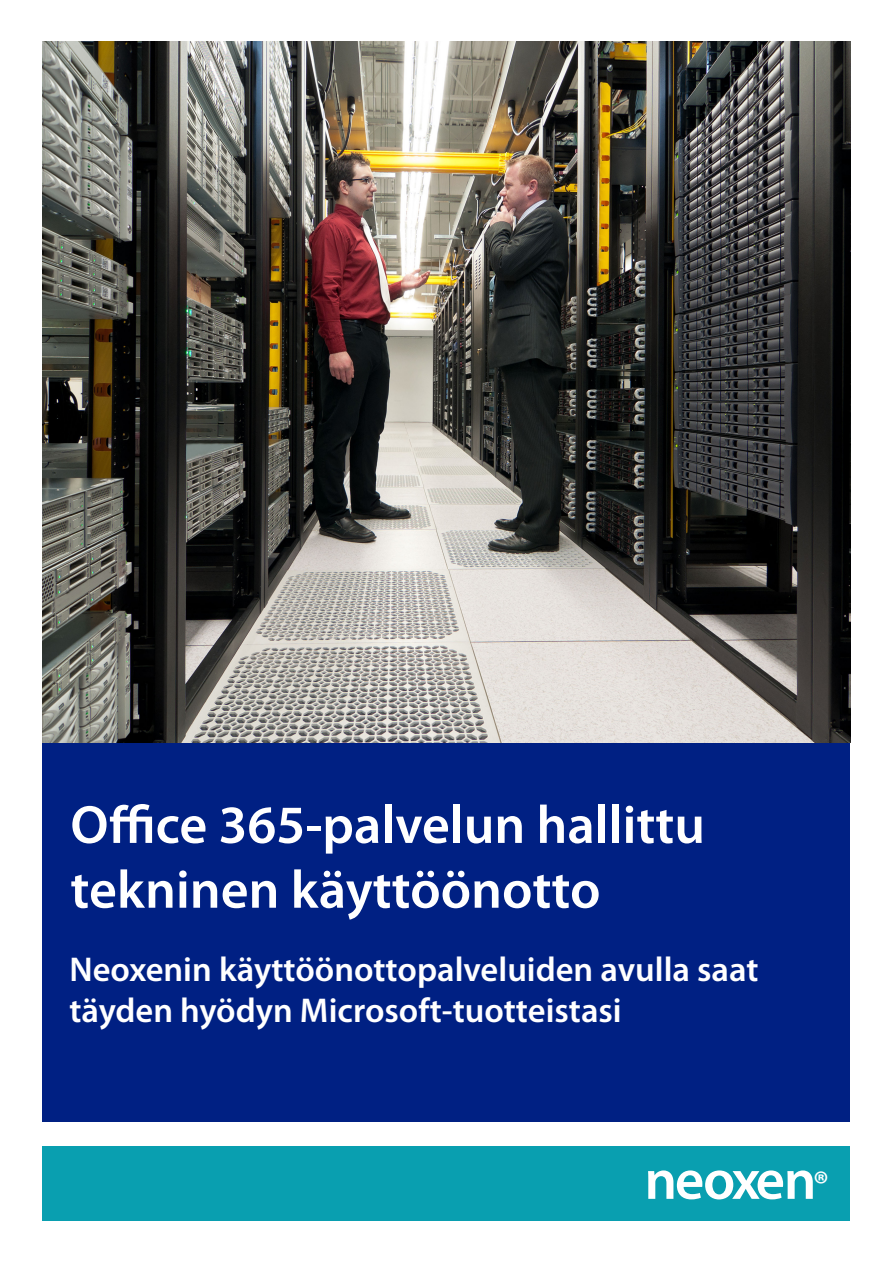
<style>
.page{position:relative;width:893px;height:1263px;background:#fff}
.page>*{position:absolute;margin:0;border:0;box-sizing:border-box;transform-origin:0 0}
.t1{font:600 57px "Myriad Pro";letter-spacing:-.04em;color:#fff}
.t2{font:600 54px/64.8px "Myriad Pro";color:#fff}
.t3{font:600 34.5px/41.4px "Myriad Pro";color:#fff}
.s1{font-size:36px}
</style>
<div class="page">
<div style="left:43px;top:1146px;width:807px;height:74px;background:#099fb0"></div>
<div style="left:43px;top:43px;width:807px;height:1079px;background:#002083"></div>
<img style="left:43px;top:41px;width:807px;height:702px">
<p class="t2" style="left:70px;top:791px;width:636px">Office 365-palvelun hallittu tekninen käyttöönotto</p>
<p class="t3" style="left:69px;top:947px;width:691px">Neoxenin käyttöönottopalveluiden avulla saat täyden hyödyn Microsoft-tuotteistasi</p>
<p class="t1" style="left:644px;top:1143px;width:186px">neoxen<span class="s1">®</span></p>
</div>
